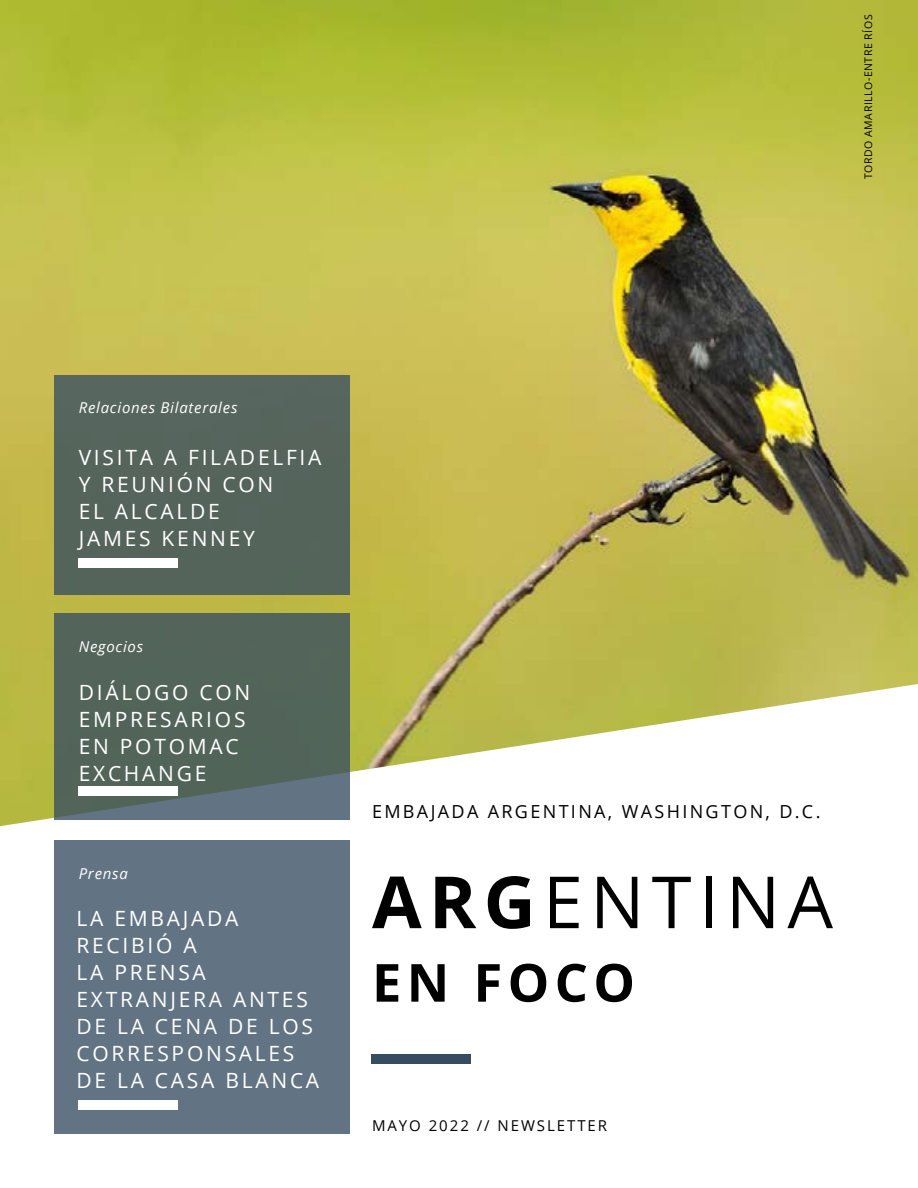
<style>
.page{position:relative;width:918px;height:1188px;background:#fff}
.page>*{position:absolute;margin:0;border:0;box-sizing:border-box;transform-origin:0 0}
.t1{font:72px "Open Sans";letter-spacing:.1em;color:#000}
.t2{font:700 52.5px "Open Sans";letter-spacing:.1em;color:#000}
.t3{font:21px/27px "Open Sans";letter-spacing:.13em;color:#fff}
.t4{font:18px "Open Sans";letter-spacing:.13em;color:#000}
.t5{font:italic 15px "Open Sans";letter-spacing:.05em;color:#fff}
.t6{font:15px "Open Sans";letter-spacing:.13em;color:#000}
.t7{font:10.5px "Open Sans";letter-spacing:.05em;color:#000}
.s1{font-weight:700}
</style>
<div class="page">
<img style="left:0;top:0;width:918px;height:826px">
<div style="left:372px;top:1055px;width:99px;height:9px;background:#364d61"></div>
<div style="left:55px;top:841px;width:295px;height:293px;background:#627484"></div>
<svg style="left:55px;top:614px;width:295px;height:206px;background:#54665e"></svg>
<div style="left:55px;top:375px;width:295px;height:220px;background:#55645c"></div>
<div style="left:79px;top:1100px;width:99px;height:9px;background:#fff"></div>
<div style="left:79px;top:786px;width:99px;height:9px;background:#fff"></div>
<div style="left:79px;top:558px;width:99px;height:10px;background:#fff"></div>
<p class="t7" style="left:861px;top:179px;width:166px;rotate:-90deg">TORDO AMARILLO-ENTRE RÍOS</p>
<p class="t5" style="left:79px;top:397px;width:160px">Relaciones Bilaterales</p>
<p class="t3" style="left:79px;top:444px;width:244px">VISITA A FILADELFIA<br>Y REUNIÓN CON<br>EL ALCALDE<br>JAMES KENNEY</p>
<p class="t5" style="left:79px;top:636px;width:66px">Negocios</p>
<p class="t3" style="left:79px;top:678px;width:173px">DIÁLOGO CON<br>EMPRESARIOS<br>EN POTOMAC<br>EXCHANGE</p>
<p class="t5" style="left:79px;top:863px;width:51px">Prensa</p>
<p class="t3" style="left:76px;top:904px;width:244px">LA EMBAJADA<br>RECIBIÓ A<br>LA PRENSA<br>EXTRANJERA ANTES<br>DE LA CENA DE LOS<br>CORRESPONSALES<br>DE LA CASA BLANCA</p>
<p class="t4" style="left:372px;top:800px;width:450px">EMBAJADA ARGENTINA, WASHINGTON, D.C.</p>
<h1 class="t1" style="left:372px;top:853px;width:463px"><span class="s1">ARG</span>ENTINA</h1>
<h2 class="t2" style="left:372px;top:946px;width:265px">EN FOCO</h2>
<p class="t6" style="left:372px;top:1115px;width:237px">MAYO 2022 // NEWSLETTER</p>
</div>
